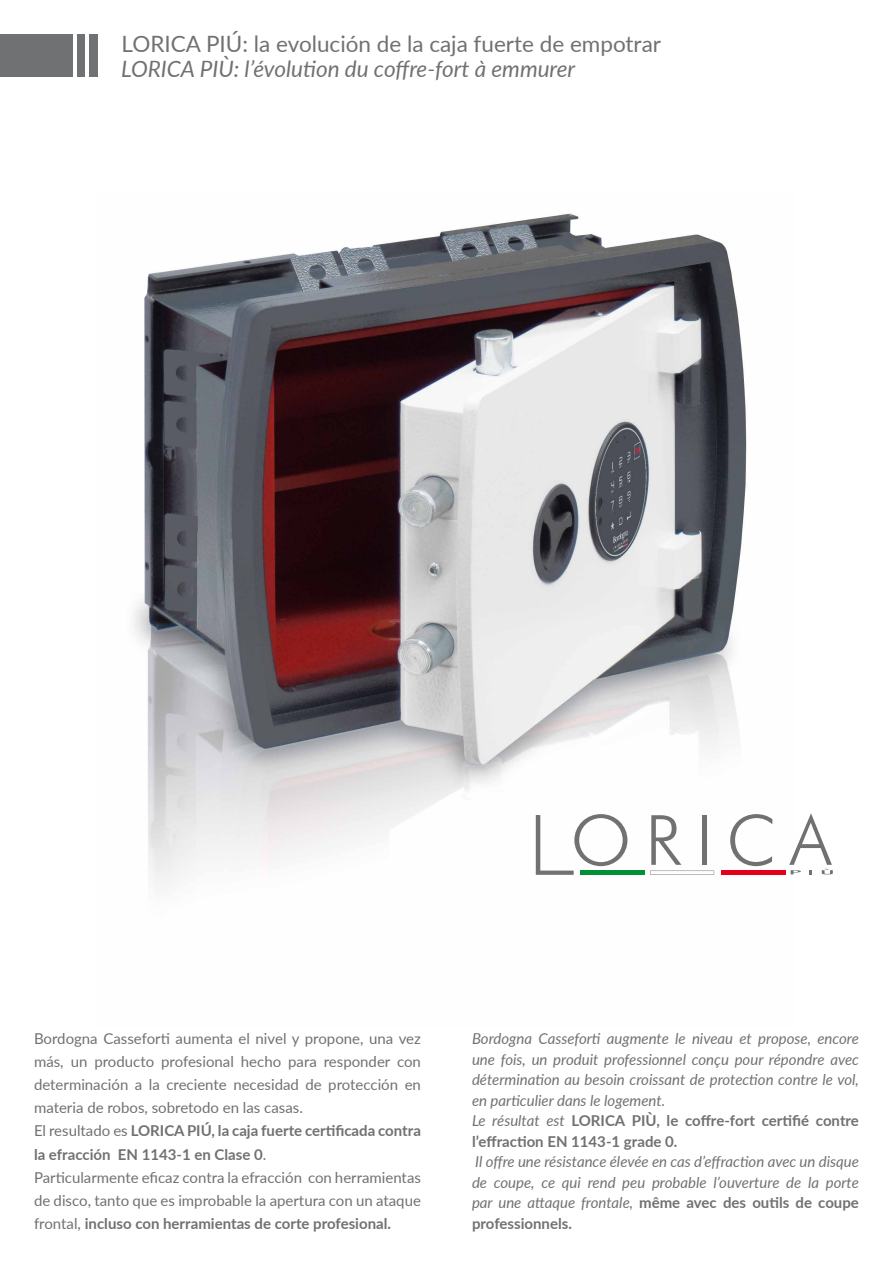
<style>
.page{position:relative;width:893px;height:1263px;background:#fff}
.page>*{position:absolute;margin:0;border:0;box-sizing:border-box;transform-origin:0 0}
.t1{font:22.5px "Lato";color:#707172}
.t2{font:italic 22.5px "Lato";color:#707172}
.t3{font:italic 15px/20.5px "Lato";color:#707172}
.t4{font:15px/23.1px "Lato";color:#707172}
.s1{font-weight:700}
.s2{font-weight:700;font-style:normal}
</style>
<div class="page">
<img style="left:133px;top:213px;width:661px;height:672px">
<svg style="left:651px;top:815px;width:30px;height:50px"></svg>
<hr style="left:702px;top:815px;width:4px;height:50px;background:#707172">
<svg style="left:730px;top:814px;width:42px;height:52px"></svg>
<svg style="left:536px;top:814px;width:91px;height:61px"></svg>
<div style="left:580px;top:870px;width:64px;height:5px;background:#009037"></div>
<svg style="left:789px;top:813px;width:44px;height:61px"></svg>
<hr style="left:721px;top:870px;width:64px;height:4px;background:#e2001a">
<div style="left:650px;top:870px;width:64px;height:5px;background:#bcbcbd"></div>
<hr style="left:651px;top:871px;width:63px;height:3px;background:#707172">
<div style="left:0;top:34px;width:98px;height:43px;background:#707172"></div>
<hr style="left:85px;top:34px;width:4px;height:43px;background:#fff">
<hr style="left:73px;top:34px;width:4px;height:43px;background:#fff">
<h1 class="t1" style="left:122px;top:28px;width:541px">LORICA PIÚ: la evolución de la caja fuerte de empotrar</h1>
<h1 class="t2" style="left:121px;top:52px;width:456px">LORICA PIÙ: l’évolution du coffre-fort à emmurer</h1>
<p class="t4" style="left:34px;top:1026px;width:388px">Bordogna Casseforti aumenta el nivel y propone, una vez más, un producto profesional hecho para responder con determinación a la creciente necesidad de protección en materia de robos, sobretodo en las casas.<br>El resultado es <span class="s1">LORICA PIÚ, la caja fuerte certificada contra la efracción EN 1143-1 en Clase 0</span>.<br>Particularmente eficaz contra la efracción con herramientas de disco, tanto que es improbable la apertura con un ataque frontal, <span class="s1">incluso con herramientas de corte profesional.</span></p>
<p class="t3" style="left:472px;top:1028px;width:388px">Bordogna Casseforti augmente le niveau et propose, encore une fois, un produit professionnel conçu pour répondre avec détermination au besoin croissant de protection contre le vol, en particulier dans le logement.<br>Le résultat est <span class="s2">LORICA PIÙ, le coffre-fort certifié contre l’effraction EN 1143-1 grade 0.</span></p>
<p class="t3" style="left:472px;top:1151px;width:388px;text-align:justify">Il offre une résistance élevée en cas d’effraction avec un disque de coupe, ce qui rend peu probable l’ouverture de la porte par une attaque frontale, <span class="s2">même avec des outils de coupe professionnels.</span></p>
</div>
